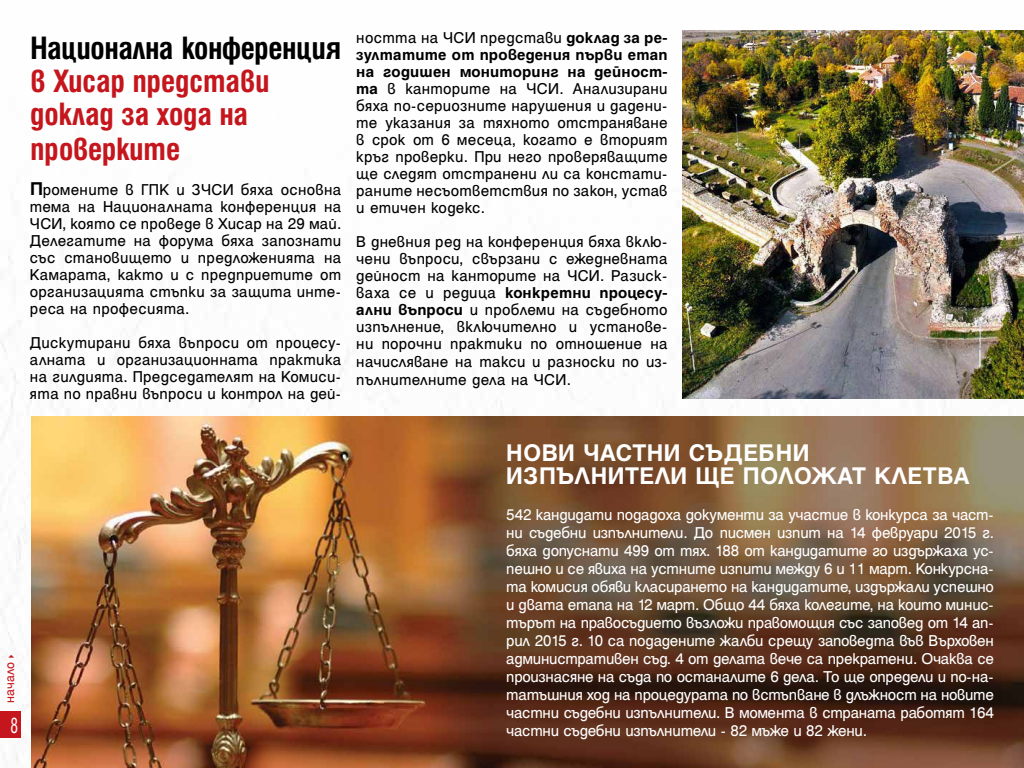
<style>
.page{position:relative;width:1024px;height:768px;background:#fff}
.page>*{position:absolute;margin:0;border:0;box-sizing:border-box;transform-origin:0 0}
.t1{font:700 condensed 35px/34px "Helen Bg";color:#c4161c}
.t2{font:700 condensed 35px "Helen Bg";letter-spacing:-.01em;color:#000}
.t3{font:700 26px/23px "Helen Bg";letter-spacing:.025em;color:#fff}
.t4{font:condensed 24px "Helen Bg";color:#fff;scale:.75 1}
.t5{font:17px/17px "Helen Bg";letter-spacing:.02em;color:#000;text-align:justify}
.t6{font:17px/18px "Helen Bg";letter-spacing:-.01em;color:#fff;text-align:justify}
.t7{font:14px "Helen Bg";letter-spacing:.005em;color:#c4161c}
.s1{font-weight:700;font-size:20px}
.s2{font-weight:700}
</style>
<div class="page">
<div style="left:0;top:711px;width:21px;height:27px;background:#c4161c"></div>
<img style="left:32px;top:417px;width:992px;height:351px">
<img style="left:683px;top:30px;width:341px;height:368px">
<h1 class="t2" style="left:30px;top:28px;width:313px">Национална конференция</h1>
<h1 class="t1" style="left:30px;top:63px;width:241px">в Хисар представи доклад за хода на проверките</h1>
<p class="t5" style="left:30px;top:181px;width:313px"><span class="s1">П</span>ромените в ГПК и ЗЧСИ бяха основна тема на Националната конференция на ЧСИ, която се проведе в Хисар на 29 май.<br>Делегатите на форума бяха запознати със становището и предложенията на Камарата, както и с предприетите от организацията стъпки за защита инте&shy;реса на професията.</p>
<p class="t5" style="left:30px;top:334px;width:313px">Дискутирани бяха въпроси от процесу&shy;алната и организационната практика на гилдията. Председателят на Комиси&shy;ята по правни въпроси и контрол на дей-</p>
<p class="t5" style="left:356px;top:28px;width:313px">ността на ЧСИ представи <span class="s2">доклад за ре&shy;зултатите от проведения първи етап на годишен мониторинг на дейност&shy;та</span> в канторите на ЧСИ. Анализирани бяха по-сериозните нарушения и дадени&shy;те указания за тяхното отстраняване в срок от 6 месеца, когато е вторият кръг проверки. При него проверяващите ще следят отстранени ли са констати&shy;раните несъответствия по закон, устав и етичен кодекс.</p>
<p class="t5" style="left:356px;top:232px;width:313px;line-height:17.3px">В дневния ред на конференция бяха вклю&shy;чени въпроси, свързани с ежедневната дейност на канторите на ЧСИ. Разиск&shy;ваха се и редица <span class="s2">конкретни процесу&shy;ални въпроси</span> и проблеми на съдебното изпълнение, включително и установе&shy;ни порочни практики по отношение на начисляване на такси и разноски по из&shy;пълнителните дела на ЧСИ.</p>
<p class="t7" style="left:2px;top:703px;width:52px;rotate:-90deg">начало✔</p>
<h3 class="t4" style="left:10px;top:712px;width:12px">8</h3>
<h2 class="t3" style="left:506px;top:441px;width:465px">НОВИ ЧАСТНИ СЪДЕБНИ<br>ИЗПЪЛНИТЕЛИ ЩЕ ПОЛОЖАТ КЛЕТВА</h2>
<p class="t6" style="left:506px;top:505px;width:489px">542 кандидати подадоха документи за участие в конкурса за част&shy;ни съдебни изпълнители. До писмен изпит на 14 февруари 2015 г. бяха допуснати 499 от тях. 188 от кандидатите го издържаха ус&shy;пешно и се явиха на устните изпити между 6 и 11 март. Конкурсна&shy;та комисия обяви класирането на кандидатите, издържали успешно и двата етапа на 12 март. Общо 44 бяха колегите, на които минис&shy;търът на правосъдието възложи правомощия със заповед от 14 ап&shy;рил 2015 г. 10 са подадените жалби срещу заповедта във Върховен административен съд. 4 от делата вече са прекратени. Очаква се произнасяне на съда по останалите 6 дела. То ще определи и по-на&shy;татъшния ход на процедурата по встъпване в длъжност на новите частни съдебни изпълнители. В момента в страната работят 164 частни съдебни изпълнители - 82 мъже и 82 жени.</p>
</div>
